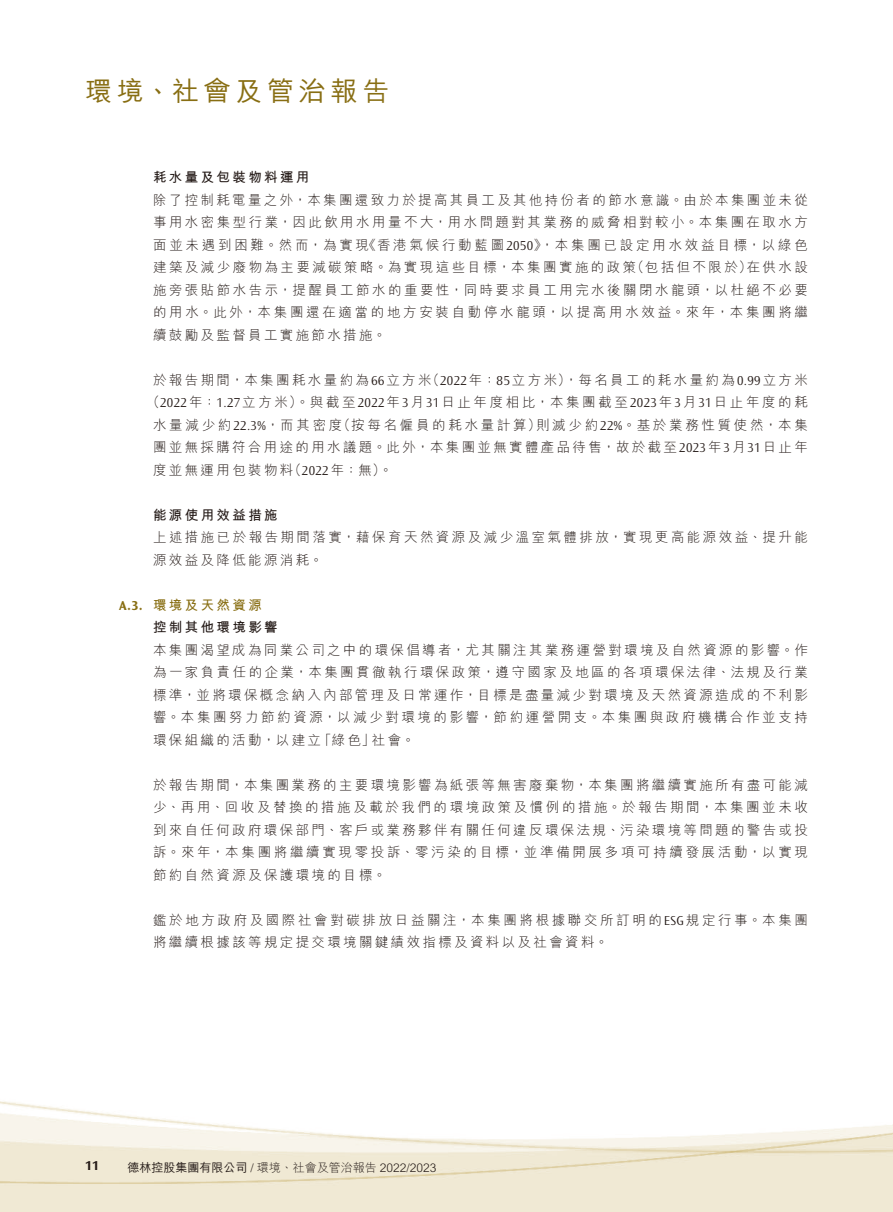
<style>
.page{position:relative;width:893px;height:1212px;background:#fff}
.page>*{position:absolute;margin:0;border:0;box-sizing:border-box;transform-origin:0 0}
.t1{font:500 27px "M Hei HK";letter-spacing:.175em;color:#886e13}
.t2{font:300 13.5px/22.5px "M Hei HK";letter-spacing:.18em;color:#231916}
.t3{font:300 13.5px "M Hei HK";letter-spacing:.2em;color:#231916}
.t4{font:700 13.5px "M Hei HK";letter-spacing:.175em;color:#231916}
.t5{font:700 13.5px "M Hei HK";letter-spacing:.175em;color:#886e13}
.t6{font:700 13.5px "Ocean Sans Std";color:#886e13}
.t7{font:700 13.5px "Ocean Sans Std";color:#231916}
.t8{font:300 12px "M Hei HK";color:#231916}
.s1{font-family:"Ocean Sans Std"}
.s2{font-weight:500}
</style>
<div class="page">
<h1 class="t1" style="left:85px;top:72px;width:306px">環境、社會及管治報告</h1>
<p class="t6" style="left:119px;top:598px;width:25px">A.3.</p>
<p class="t4" style="left:153px;top:167px;width:158px">耗水量及包裝物料運用</p>
<p class="t2" style="left:153px;top:188px;width:656px;text-align:right">除了控制耗電量之外，本集團還致力於提高其員工及其他持份者的節水意識。由於本集團並未從事用水密集型行業，因此飲用水用量不大，用水問題對其業務的威脅相對較小。本集團在取水方面並未遇到困難。然而，為實 《現香港氣候行動藍圖<span class="s1">2050</span> ，》本集團已設定用水效益目標，以綠色在供水設</p>
<p class="t2" style="left:631px;top:256px;width:122px">（包括但不限於）</p>
<p class="t2" style="left:153px;top:256px;width:656px">建築及減少廢物為主要減碳策略。為實現這些目標，本集團實施的政策<br>施旁張貼節水告示，提醒員工節水的重要性，同時要求員工用完水後關閉水龍頭，以杜絕不必要的用水。此外，本集團還在適當的地方安裝自動停水龍頭，以提高用水效益。來年，本集團將繼續鼓勵及監督員工實施節水措施。</p>
<p class="t2" style="left:426px;top:368px;width:383px">（<span class="s1">2022</span>年：<span class="s1">85</span>立方米，）每名員工的耗水量約為<span class="s1">0.99</span>立方米</p>
<p class="t2" style="left:153px;top:368px;width:280px">於報告期間，本集團耗水量約為<span class="s1">66</span>立方米</p>
<p class="t2" style="left:146px;top:391px;width:663px">（<span class="s1">2022</span>年：<span class="s1">1.27</span>立方米）。與截至<span class="s1">2022</span>年<span class="s1">3</span>月<span class="s1">31</span>日止年度相比，本集團截至<span class="s1">2023</span>年<span class="s1">3</span>月<span class="s1">31</span>日止年度的耗</p>
<p class="t3" style="left:536px;top:418px;width:273px">則滅少約<span class="s1">22%</span>。基於業務性質使然，本集</p>
<p class="t3" style="left:337px;top:418px;width:205px">（按每名僱員的耗水量計算）</p>
<p class="t3" style="left:153px;top:418px;width:191px">水量減少約<span class="s1">22.3%</span>，而其密度</p>
<p class="t2" style="left:153px;top:436px;width:656px">團並無採購符合用途的用水議題。此外，本集團並無實體產品待售，故於截至<span class="s1">2023</span>年<span class="s1">3</span>月<span class="s1">31</span>日止年</p>
<p class="t2" style="left:288px;top:458px;width:106px">（<span class="s1">2022</span>年：無。(</p>
<p class="t2" style="left:153px;top:458px;width:142px">度並無運用包裝物料</p>
<p class="t4" style="left:153px;top:505px;width:126px">能源使用效益措施</p>
<p class="t2" style="left:153px;top:526px;width:656px">上述措施已於報告期間落實，藉保育天然資源及減少溫室氣體排放，實現更高能源效益、提升能源效益及降低能源消耗。</p>
<p class="t5" style="left:153px;top:595px;width:110px">環境及天然資源</p>
<p class="t4" style="left:153px;top:617px;width:126px">控制其他環境影響</p>
<p class="t2" style="left:153px;top:638px;width:656px">本集團渴望成為同業公司之中的環保倡導者，尤其關注其業務運營對環境及自然資源的影響。作</p>
<p class="t2" style="left:153px;top:661px;width:656px">為一家負責任的企業，本集團貫徹執行環保政策，遵守國家及地區的各項環保法律、法規及行業</p>
<p class="t2" style="left:153px;top:683px;width:656px">標準，並將環保概念納入內部管理及日常運作，目標是盡量減少對環境及天然資源造成的不利影</p>
<p class="t2" style="left:153px;top:706px;width:656px">響。本集團努力節約資源，以減少對環境的影響，節約運營開支。本集團與政府機構合作並支持</p>
<p class="t2" style="left:372px;top:728px;width:45px">社會。</p>
<p class="t2" style="left:153px;top:728px;width:169px">環保組織的活動，以建立</p>
<p class="t2" style="left:153px;top:773px;width:656px;text-align:justify">於報告期間，本集團業務的主要環境影響為紙張等無害廢棄物，本集團將繼續實施所有盡可能減少、再用、回收及替換的措施及載於我們的環境政策及慣例的措施。於報告期間，本集團並未收到來自任何政府環保部門、客戶或業務夥伴有關任何違反環保法規、污染環境等問題的警告或投訴。來年，本集團將繼續實現零投訴、零污染的目標，並準備開展多項可持續發展活動，以實現節約自然資源及保護環境的目標。</p>
<p class="t2" style="left:153px;top:908px;width:656px">鑑於地方政府及國際社會對碳排放日益關注，本集團將根據聯交所訂明的<span class="s1">ESG</span>規定行事。本集團將繼續根據該等規定提交環境關鍵績效指標及資料以及社會資料。</p>
<p class="t2" style="left:318px;top:728px;width:58px">「綠色」</p>
<p class="t7" style="left:85px;top:1158px;width:16px">11</p>
<p class="t8" style="left:128px;top:1161px;width:311px"><span class="s2">德林控股集團有限公司</span> / 環境、社會及管治報告 2022/2023</p>
</div>
